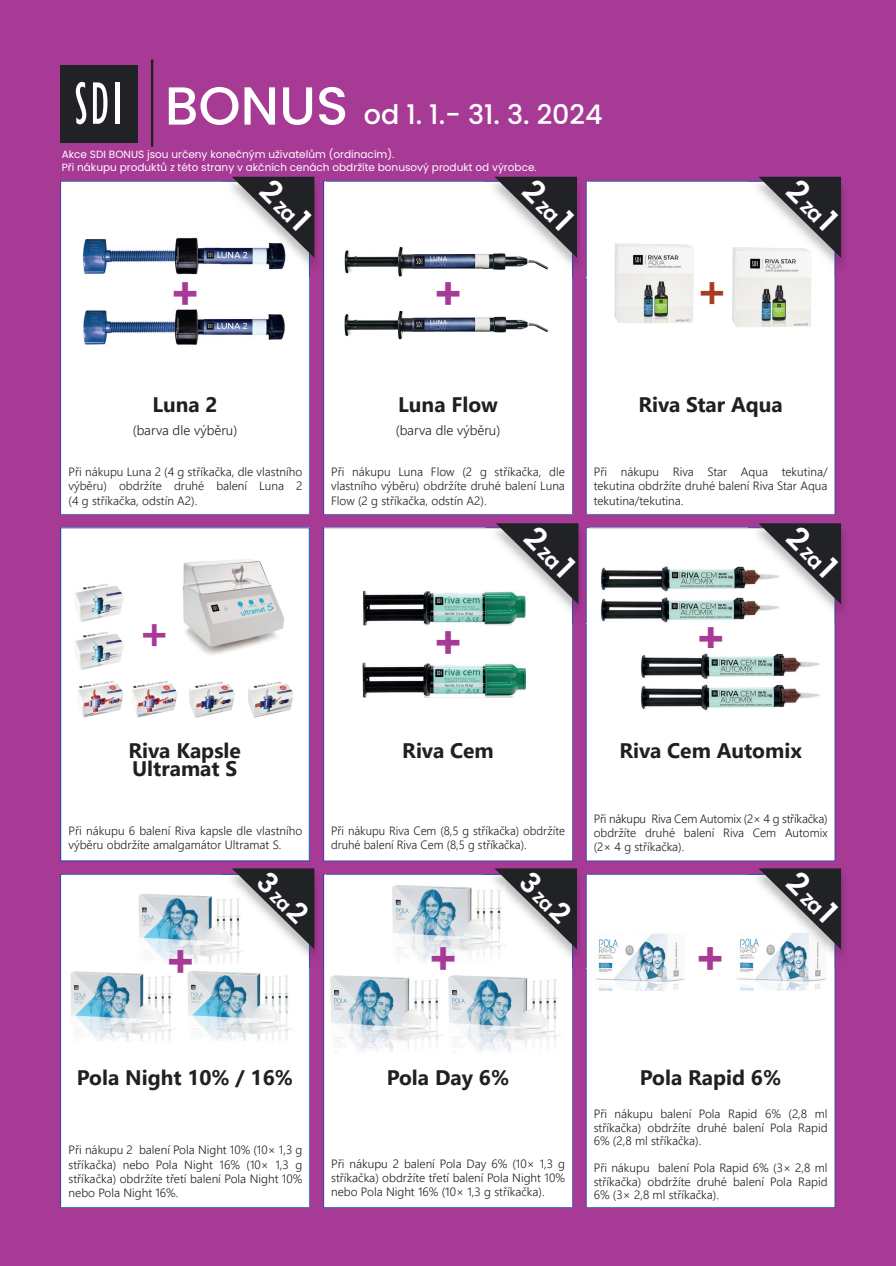
<style>
.page{position:relative;width:896px;height:1266px;background:#fff}
.page>*{position:absolute;margin:0;border:0;box-sizing:border-box;transform-origin:0 0}
.t1{font:500 53.55px "Poppins";color:#fff}
.t2{font:46.8px "Segoe UI Black";color:#a63a95}
.t3{font:700 46.8px "Segoe UI";color:#a73b23}
.t4{font:700 46.8px "Segoe UI";color:#a63a95}
.t5{font:600 30.75px "Poppins";color:#fff}
.t6{font:600 28.05px "Poppins";color:#fff}
.t7{font:500 27px "Poppins";color:#fff}
.t8{font:700 21px/18px "Segoe UI";color:#231f20}
.t9{font:300 13.5px "Segoe UI";color:#231f20}
.t10{font:300 12px/14.4px "Segoe UI";color:#231f20;text-align:justify}
.t11{font:10.5px/12.6px "Poppins";color:#fff}
.s1{font-size:20.55px}
.s2{font-size:18.75px}
</style>
<div class="page">
<div style="left:0;top:0;width:895px;height:1265px;background:#a63a95"></div>
<div style="left:586px;top:181px;width:249px;height:333px;background:#fff"></div>
<div style="left:60px;top:181px;width:249px;height:333px;background:#fff"></div>
<div style="left:323px;top:181px;width:249px;height:333px;background:#fff"></div>
<img style="left:81px;top:236px;width:206px;height:43px">
<img style="left:81px;top:307px;width:206px;height:43px">
<img style="left:343px;top:246px;width:141px;height:31px">
<img style="left:343px;top:309px;width:208px;height:31px">
<div style="left:586px;top:527px;width:249px;height:334px;background:#fff"></div>
<div style="left:61px;top:528px;width:248px;height:332px;background:#fff"></div>
<div style="left:323px;top:527px;width:249px;height:334px;background:#fff"></div>
<img style="left:183px;top:559px;width:101px;height:96px">
<img style="left:362px;top:591px;width:163px;height:34px">
<img style="left:597px;top:561px;width:150px;height:31px">
<div style="left:586px;top:874px;width:249px;height:333px;background:#fff"></div>
<div style="left:60px;top:874px;width:249px;height:333px;background:#fff"></div>
<div style="left:323px;top:874px;width:249px;height:333px;background:#fff"></div>
<img style="left:134px;top:887px;width:87px;height:76px">
<img style="left:65px;top:964px;width:113px;height:77px">
<img style="left:182px;top:964px;width:113px;height:77px">
<img style="left:592px;top:930px;width:94px;height:60px">
<img style="left:392px;top:884px;width:114px;height:89px">
<img style="left:329px;top:974px;width:114px;height:89px">
<img style="left:448px;top:974px;width:114px;height:89px">
<div style="left:60px;top:65px;width:77px;height:77px;background:#202225"></div>
<svg style="left:76px;top:82px;width:10px;height:42px"></svg>
<svg style="left:93px;top:82px;width:14px;height:42px"></svg>
<div style="left:115px;top:82px;width:5px;height:42px;background:#fff"></div>
<hr style="left:151px;top:60px;width:2px;height:87px;background:#231f20">
<img style="left:614px;top:243px;width:80px;height:80px">
<img style="left:732px;top:247px;width:79px;height:80px">
<img style="left:75px;top:583px;width:49px;height:39px">
<img style="left:189px;top:681px;width:46px;height:37px">
<img style="left:248px;top:681px;width:46px;height:37px">
<img style="left:75px;top:631px;width:49px;height:39px">
<img style="left:78px;top:681px;width:46px;height:36px">
<img style="left:132px;top:681px;width:46px;height:36px">
<img style="left:362px;top:662px;width:163px;height:35px">
<img style="left:597px;top:592px;width:187px;height:35px">
<img style="left:637px;top:648px;width:187px;height:31px">
<img style="left:637px;top:679px;width:187px;height:36px">
<img style="left:733px;top:930px;width:95px;height:60px">
<img style="left:835px;top:869px;width:9px;height:99px">
<img style="left:747px;top:874px;width:88px;height:94px">
<img style="left:747px;top:930px;width:81px;height:38px">
<svg style="left:758px;top:868px;width:83px;height:81px;background:#848588"></svg>
<img style="left:572px;top:878px;width:7px;height:90px">
<img style="left:586px;top:874px;width:1px;height:94px">
<img style="left:484px;top:874px;width:88px;height:94px">
<img style="left:484px;top:884px;width:22px;height:84px">
<svg style="left:494px;top:868px;width:83px;height:81px;background:#87888a"></svg>
<img style="left:309px;top:868px;width:8px;height:100px">
<img style="left:221px;top:874px;width:88px;height:94px">
<img style="left:323px;top:874px;width:2px;height:94px">
<img style="left:221px;top:964px;width:74px;height:4px">
<svg style="left:232px;top:868px;width:82px;height:81px;background:#87888a"></svg>
<img style="left:835px;top:524px;width:9px;height:99px">
<img style="left:747px;top:527px;width:88px;height:96px">
<img style="left:747px;top:561px;width:37px;height:62px">
<svg style="left:758px;top:523px;width:83px;height:81px;background:#88888b"></svg>
<img style="left:572px;top:523px;width:9px;height:100px">
<img style="left:586px;top:527px;width:3px;height:96px">
<div style="left:485px;top:527px;width:87px;height:96px;background:#fff"></div>
<img style="left:485px;top:591px;width:40px;height:32px">
<svg style="left:496px;top:523px;width:82px;height:81px;background:#7f8484"></svg>
<img style="left:747px;top:176px;width:97px;height:101px">
<img style="left:747px;top:181px;width:88px;height:96px">
<img style="left:747px;top:247px;width:64px;height:30px">
<svg style="left:758px;top:177px;width:83px;height:81px;background:#88898b"></svg>
<img style="left:484px;top:176px;width:103px;height:101px">
<img style="left:586px;top:181px;width:1px;height:96px">
<img style="left:484px;top:181px;width:88px;height:96px">
<img style="left:484px;top:246px;width:67px;height:31px">
<svg style="left:494px;top:177px;width:83px;height:81px;background:#87888a"></svg>
<img style="left:221px;top:176px;width:104px;height:101px">
<img style="left:221px;top:181px;width:88px;height:96px">
<img style="left:323px;top:181px;width:2px;height:96px">
<img style="left:221px;top:236px;width:66px;height:41px">
<svg style="left:232px;top:177px;width:82px;height:81px;background:#797b7f"></svg>
<h1 class="t1" style="left:165px;top:75px;width:185px">BONUS</h1>
<h3 class="t7" style="left:364px;top:99px;width:240px">od 1. 1.- 31. 3. 2024</h3>
<p class="t11" style="left:62px;top:148px;width:476px">Akce SDI BONUS jsou určeny konečným uživatelům (ordinacím).<br>Při nákupu produktů z této strany v akčních cenách obdržíte bonusový produkt od výrobce.</p>
<h3 class="t5" style="left:278px;top:173px;width:58px;rotate:45deg">2 <span class="s1">za</span> 1</h3>
<h3 class="t5" style="left:540px;top:173px;width:58px;rotate:45deg">2 <span class="s1">za</span> 1</h3>
<h2 class="t2" style="left:168px;top:256px;width:35px">+</h2>
<h2 class="t2" style="left:431px;top:256px;width:35px">+</h2>
<h2 class="t3" style="left:695px;top:246px;width:35px">+</h2>
<h3 class="t5" style="left:804px;top:173px;width:58px;rotate:45deg">2 <span class="s1">za</span> 1</h3>
<h3 class="t8" style="left:152px;top:393px;width:67px">Luna 2</h3>
<p class="t9" style="left:133px;top:417px;width:106px">(barva dle výběru)</p>
<h3 class="t8" style="left:398px;top:393px;width:101px">Luna Flow</h3>
<p class="t9" style="left:396px;top:417px;width:106px">(barva dle výběru)</p>
<h3 class="t8" style="left:638px;top:393px;width:146px">Riva Star Aqua</h3>
<p class="t10" style="left:69px;top:463px;width:235px">Při nákupu Luna 2 (4 g stříkačka, dle vlastního výběru) obdržíte druhé balení Luna 2 (4 g stříkačka, odstín A2).</p>
<p class="t10" style="left:593px;top:463px;width:235px">Při nákupu Riva Star Aqua tekutina/ tekutina obdržíte druhé balení Riva Star Aqua tekutina/tekutina.</p>
<p class="t10" style="left:331px;top:463px;width:235px">Při nákupu Luna Flow (2 g stříkačka, dle vlastního výběru) obdržíte druhé balení Luna Flow (2 g stříkačka, odstín A2).</p>
<h3 class="t5" style="left:542px;top:519px;width:58px;rotate:45deg">2 <span class="s1">za</span> 1</h3>
<h2 class="t4" style="left:138px;top:588px;width:35px">+</h2>
<h2 class="t2" style="left:431px;top:605px;width:35px">+</h2>
<h2 class="t2" style="left:694px;top:601px;width:35px">+</h2>
<h3 class="t5" style="left:804px;top:519px;width:58px;rotate:45deg">2 <span class="s1">za</span> 1</h3>
<h3 class="t8" style="left:128px;top:740px;width:114px">Riva Kapsle<br>Ultramat S</h3>
<h3 class="t8" style="left:402px;top:740px;width:93px">Riva Cem</h3>
<h3 class="t8" style="left:619px;top:740px;width:184px">Riva Cem Automix</h3>
<p class="t10" style="left:69px;top:822px;width:235px">Při nákupu 6 balení Riva kapsle dle vlastního výběru obdržíte amalgamátor Ultramat S.</p>
<p class="t10" style="left:593px;top:810px;width:235px">Při nákupu Riva Cem Automix (2× 4 g stříkačka) obdržíte druhé balení Riva Cem Automix (2× 4 g stříkačka).</p>
<p class="t10" style="left:331px;top:822px;width:235px">Při nákupu Riva Cem (8,5 g stříkačka) obdržíte druhé balení Riva Cem (8,5 g stříkačka).</p>
<h3 class="t6" style="left:273px;top:866px;width:60px;rotate:45deg">3 <span class="s2">za</span> 2</h3>
<h2 class="t2" style="left:164px;top:924px;width:35px">+</h2>
<h2 class="t2" style="left:426px;top:921px;width:35px">+</h2>
<h3 class="t6" style="left:536px;top:866px;width:60px;rotate:45deg">3 <span class="s2">za</span> 2</h3>
<h2 class="t2" style="left:693px;top:921px;width:35px">+</h2>
<h3 class="t5" style="left:804px;top:864px;width:58px;rotate:45deg">2 <span class="s1">za</span> 1</h3>
<h3 class="t8" style="left:77px;top:1067px;width:217px">Pola Night 10% / 16%</h3>
<h3 class="t8" style="left:640px;top:1067px;width:143px">Pola Rapid 6%</h3>
<h3 class="t8" style="left:387px;top:1067px;width:124px">Pola Day 6%</h3>
<p class="t10" style="left:69px;top:1141px;width:235px">Při nákupu 2 balení Pola Night 10% (10× 1,3 g stříkačka) nebo Pola Night 16% (10× 1,3 g stříkačka) obdržíte třetí balení Pola Night 10% nebo Pola Night 16%.</p>
<p class="t10" style="left:331px;top:1154px;width:235px">Při nákupu 2 balení Pola Day 6% (10× 1,3 g stříkačka) obdržíte třetí balení Pola Night 10% nebo Pola Night 16% (10× 1,3 g stříkačka).</p>
<p class="t10" style="left:593px;top:1105px;width:235px;line-height:13.5px">Při nákupu balení Pola Rapid 6% (2,8 ml stříkačka) obdržíte druhé balení Pola Rapid 6% (2,8 ml stříkačka).</p>
<p class="t10" style="left:593px;top:1159px;width:235px;line-height:13.5px">Při nákupu balení Pola Rapid 6% (3× 2,8 ml stříkačka) obdržíte druhé balení Pola Rapid 6% (3× 2,8 ml stříkačka).</p>
</div>
